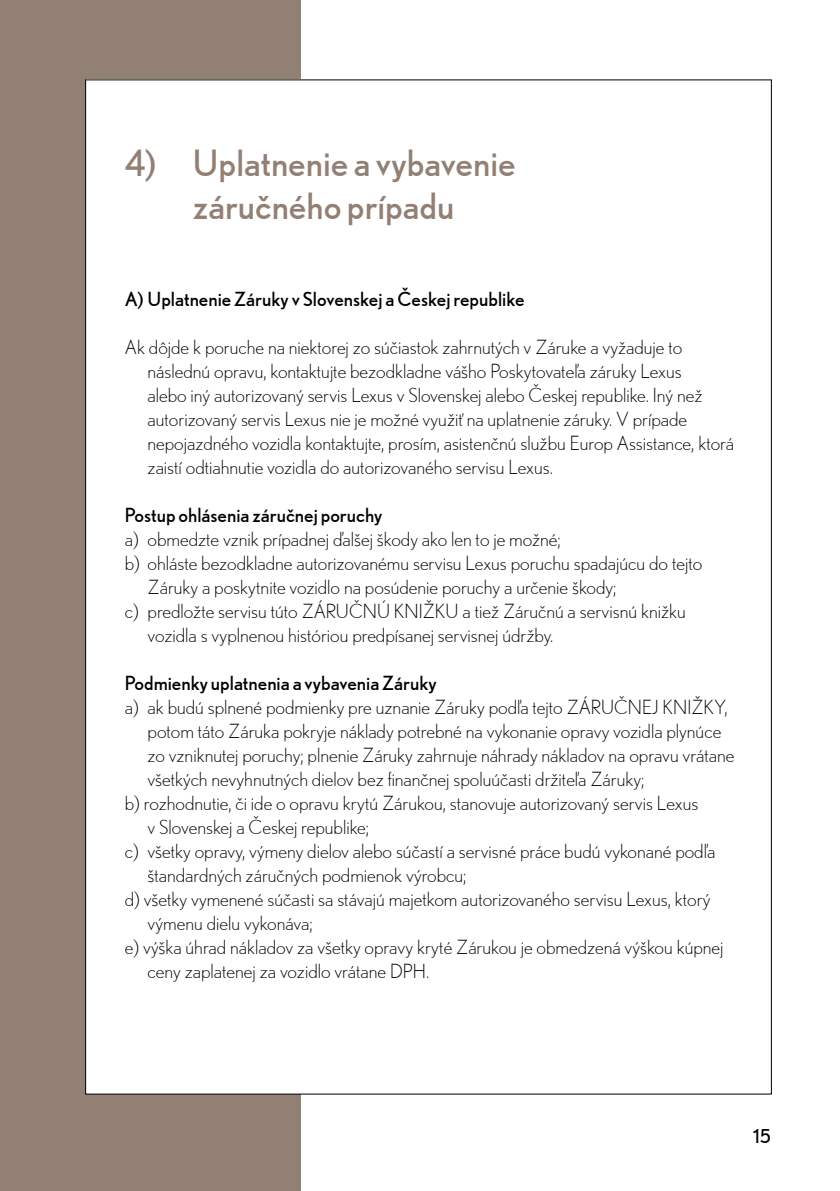
<style>
.page{position:relative;width:840px;height:1191px;background:#fff}
.page>*{position:absolute;margin:0;border:0;box-sizing:border-box;transform-origin:0 0}
.t1{font:36px/43.2px "Nobel WGL";color:#928075;text-align:center}
.t2{font:300 19.4px/24px "Nobel WGL";color:#000}
.t3{font:19.4px "Nobel WGL";color:#000}
.t4{font:19px "Nobel WGL";color:#000}
</style>
<div class="page">
<div style="left:0;top:0;width:300px;height:1191px;background:#928075"></div>
<div style="left:86px;top:80px;width:685px;height:1014px;background:#fff"></div>
<h1 class="t1" style="left:125px;top:142px;width:392px">4) Uplatnenie a vybavenie záručného prípadu</h1>
<p class="t3" style="left:125px;top:287px;width:401px">A) Uplatnenie Záruky v Slovenskej a Českej republike</p>
<p class="t2" style="left:147px;top:334px;width:587px;text-indent:-23px">Ak dôjde k poruche na niektorej zo súčiastok zahrnutých v Záruke a vyžaduje to následnú opravu, kontaktujte bezodkladne vášho Poskytovateľa záruky Lexus<br>alebo iný autorizovaný servis Lexus v Slovenskej alebo Českej republike. Iný než autorizovaný servis Lexus nie je možné využiť na uplatnenie záruky. V prípade nepojazdného vozidla kontaktujte, prosím, asistenčnú službu Europ Assistance, ktorá zaistí odtiahnutie vozidla do autorizovaného servisu Lexus.</p>
<p class="t3" style="left:125px;top:503px;width:259px">Postup ohlásenia záručnej poruchy</p>
<p class="t2" style="left:125px;top:526px;width:437px">a) obmedzte vznik prípadnej ďalšej škody ako len to je možné;</p>
<p class="t2" style="left:125px;top:550px;width:578px">b) ohláste bezodkladne autorizovanému servisu Lexus poruchu spadajúcu do tejto</p>
<p class="t2" style="left:147px;top:574px;width:470px">Záruky a poskytnite vozidlo na posúdenie poruchy a určenie škody;</p>
<p class="t2" style="left:125px;top:598px;width:562px">c) predložte servisu túto ZÁRUČNÚ KNIŽKU a tiež Záručnú a servisnú knižku</p>
<p class="t2" style="left:147px;top:622px;width:407px">vozidla s vyplnenou históriou predpísanej servisnej údržby.</p>
<p class="t3" style="left:125px;top:671px;width:313px">Podmienky uplatnenia a vybavenia Záruky</p>
<p class="t2" style="left:125px;top:694px;width:603px">a) ak budú splnené podmienky pre uznanie Záruky podľa tejto ZÁRUČNEJ KNIŽKY,</p>
<p class="t2" style="left:147px;top:718px;width:575px">potom táto Záruka pokryje náklady potrebné na vykonanie opravy vozidla plynúce</p>
<p class="t2" style="left:147px;top:742px;width:588px">zo vzniknutej poruchy; plnenie Záruky zahrnuje náhrady nákladov na opravu vrátane</p>
<p class="t2" style="left:147px;top:766px;width:498px">všetkých nevyhnutných dielov bez finančnej spoluúčasti držiteľa Záruky;</p>
<p class="t2" style="left:125px;top:790px;width:574px">b) rozhodnutie, či ide o opravu krytú Zárukou, stanovuje autorizovaný servis Lexus</p>
<p class="t2" style="left:147px;top:814px;width:223px">v Slovenskej a Českej republike;</p>
<p class="t2" style="left:125px;top:838px;width:591px">c) všetky opravy, výmeny dielov alebo súčastí a servisné práce budú vykonané podľa</p>
<p class="t2" style="left:147px;top:862px;width:320px">štandardných záručných podmienok výrobcu;</p>
<p class="t2" style="left:125px;top:886px;width:587px">d) všetky vymenené súčasti sa stávajú majetkom autorizovaného servisu Lexus, ktorý</p>
<p class="t2" style="left:147px;top:910px;width:167px">výmenu dielu vykonáva;</p>
<p class="t2" style="left:125px;top:934px;width:599px">e) výška úhrad nákladov za všetky opravy kryté Zárukou je obmedzená výškou kúpnej</p>
<p class="t2" style="left:147px;top:958px;width:283px">ceny zaplatenej za vozidlo vrátane DPH.</p>
<p class="t4" style="left:752px;top:1124px;width:19px">15</p>
</div>
